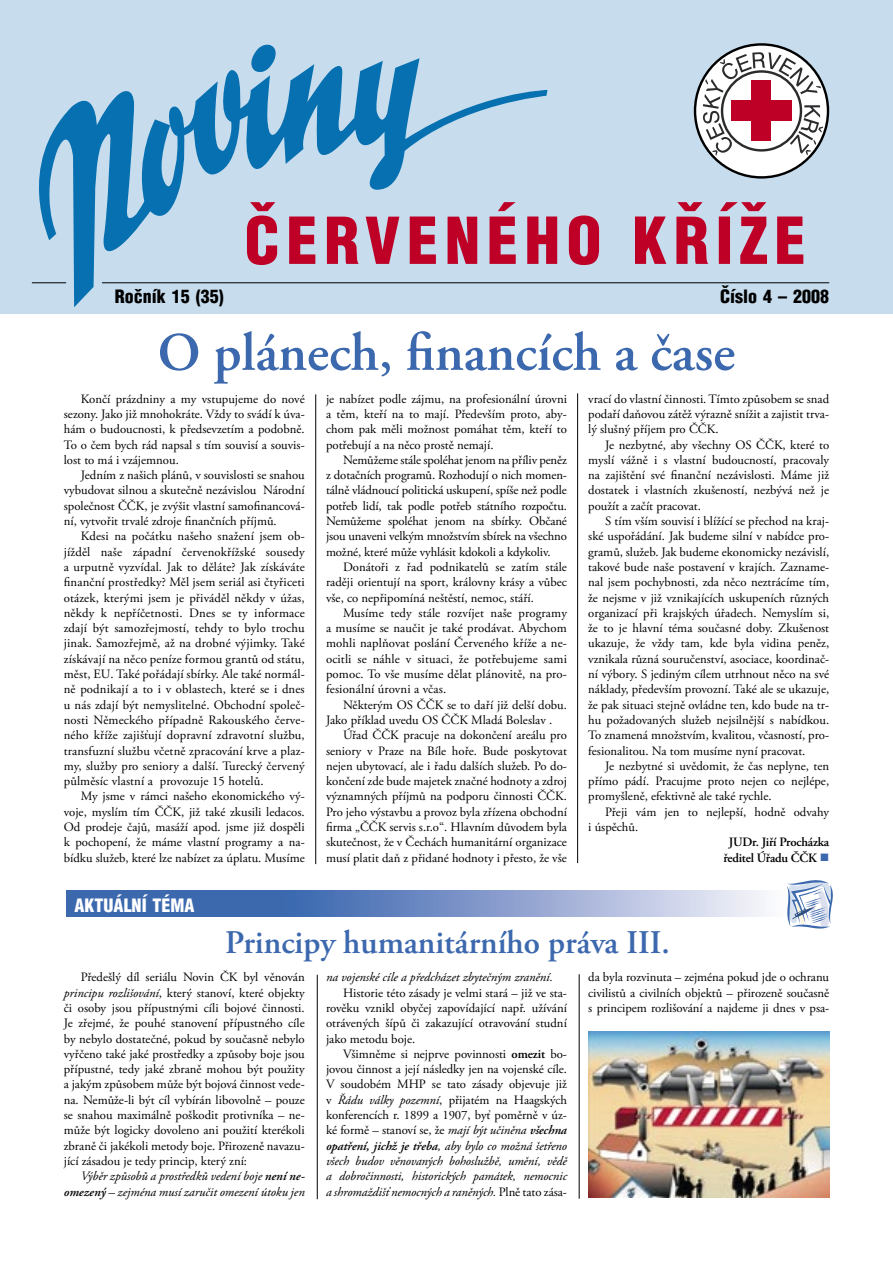
<style>
.page{position:relative;width:893px;height:1263px;background:#fff}
.page>*{position:absolute;margin:0;border:0;box-sizing:border-box;transform-origin:0 0}
.t1{font:900 63px "Switzerland Cond";letter-spacing:.105em;color:#be0027}
.základní_text{font:600 54px "Adobe Garamond Pro";color:#3c68ae}
.základní_text-2{font:600 33px "Adobe Garamond Pro";color:#3c68ae}
.t2{font:900 18px "Switzerland Cond";color:#000}
.t3{font:900 18px "Switzerland Cond";color:#fff}
.základní_text-3{font:12.75px/15.3px "Adobe Garamond Pro";color:#000;text-align:justify}
.základní_text-4{font:italic 12.75px/15.3px "Adobe Garamond Pro";color:#000;text-align:right}
.základní_text-5{font:600 12.75px "Adobe Garamond Pro";letter-spacing:-.015em;color:#000}
.s1{color:#3c68ae}
.s2{font-style:italic}
.s3{font-weight:600}
.s4{font-weight:600;font-style:italic}
</style>
<div class="page">
<div style="left:0;top:0;width:893px;height:313px;background:#c7ddee"></div>
<svg style="left:39px;top:58px;width:508px;height:249px"></svg>
<svg style="left:249px;top:45px;width:32px;height:28px"></svg>
<svg style="left:695px;top:44px;width:133px;height:133px;fill:#fff"></svg>
<svg style="left:703px;top:52px;width:120px;height:104px"></svg>
<div style="left:721px;top:70px;width:81px;height:82px;border:2px solid #2b2a2d;border-radius:50%"></div>
<hr style="left:102px;top:282px;width:727px;height:1px;background:#000">
<hr style="left:32px;top:282px;width:34px;height:1px;background:#000">
<hr style="left:315px;top:394px;width:1px;height:470px;background:#000">
<hr style="left:577px;top:393px;width:1px;height:470px;background:#000">
<hr style="left:317px;top:975px;width:1px;height:224px;background:#000">
<hr style="left:579px;top:974px;width:1px;height:225px;background:#000">
<svg style="left:66px;top:891px;width:700px;height:26px"></svg>
<svg style="left:787px;top:880px;width:46px;height:49px"></svg>
<img style="left:588px;top:1031px;width:241px;height:167px">
<p class="t1" style="left:244px;top:200px;width:563px">ČERVENÉHO KŘÍŽE</p>
<p class="t2" style="left:115px;top:285px;width:110px">Ročník 15 (35)</p>
<p class="t2" style="left:720px;top:285px;width:110px">Číslo 4 – 2008</p>
<p class="základní_text" style="left:158px;top:322px;width:579px">O plánech, financích a čase</p>
<p class="základní_text-3" style="left:64px;top:391px;width:242px;text-indent:17px">Končí prázdniny a my vstupujeme do nové sezony. Jako již mnohokráte. Vždy to svádí k úva&shy;hám o budoucnosti, k předsevzetím a podobně.<br>To o čem bych rád napsal s tím souvisí a souvis&shy;lost to má i vzájemnou.</p>
<p class="základní_text-3" style="left:64px;top:468px;width:242px;text-indent:17px">Jedním z našich plánů, v souvislosti se snahou vybudovat silnou a skutečně nezávislou Národní společnost ČČK, je zvýšit vlastní samofinancová&shy;ní, vytvořit trvalé zdroje finančních příjmů.</p>
<p class="základní_text-3" style="left:64px;top:529px;width:242px;text-indent:17px">Kdesi na počátku našeho snažení jsem ob&shy;jížděl naše západní červenokřížské sousedy a urputně vyzvídal. Jak to děláte? Jak získáváte finanční prostředky? Měl jsem seriál asi čtyřiceti otázek, kterými jsem je přiváděl někdy v úžas, někdy k nepříčetnosti. Dnes se ty informace zdají být samozřejmostí, tehdy to bylo trochu jinak. Samozřejmě, až na drobné výjimky. Také získávají na něco peníze formou grantů od státu, měst, EU. Také pořádají sbírky. Ale také normál&shy;ně podnikají a to i v oblastech, které se i dnes u nás zdají být nemyslitelné. Obchodní společ&shy;nosti Německého případně Rakouského červe&shy;ného kříže zajišťují dopravní zdravotní službu, transfuzní službu včetně zpracování krve a plaz&shy;my, služby pro seniory a další. Turecký červený půlměsíc vlastní a provozuje 15 hotelů.</p>
<p class="základní_text-3" style="left:64px;top:789px;width:242px;text-indent:17px">My jsme v rámci našeho ekonomického vý&shy;voje, myslím tím ČČK, již také zkusili ledacos.<br>Od prodeje čajů, masáží apod. jsme již dospěli k pochopení, že máme vlastní programy a na&shy;bídku služeb, které lze nabízet za úplatu. Musíme</p>
<p class="t3" style="left:75px;top:893px;width:122px">AKTUÁLNÍ TÉMA</p>
<p class="základní_text-3" style="left:326px;top:391px;width:242px">je nabízet podle zájmu, na profesionální úrovni a těm, kteří na to mají. Především proto, aby&shy;chom pak měli možnost pomáhat těm, kteří to potřebují a na něco prostě nemají.</p>
<p class="základní_text-3" style="left:326px;top:453px;width:242px;text-indent:17px">Nemůžeme stále spoléhat jenom na příliv peněz z dotačních programů. Rozhodují o nich momen&shy;tálně vládnoucí politická uskupení, spíše než podle potřeb lidí, tak podle potřeb státního rozpočtu.<br>Nemůžeme spoléhat jenom na sbírky. Občané jsou unaveni velkým množstvím sbírek na všechno možné, které může vyhlásit kdokoli a kdykoliv.</p>
<p class="základní_text-3" style="left:326px;top:560px;width:242px;text-indent:17px">Donátoři z řad podnikatelů se zatím stále raději orientují na sport, královny krásy a vůbec vše, co nepřipomíná neštěstí, nemoc, stáří.</p>
<p class="základní_text-3" style="left:326px;top:606px;width:242px;text-indent:17px">Musíme tedy stále rozvíjet naše programy a musíme se naučit je také prodávat. Abychom mohli naplňovat poslání Červeného kříže a ne&shy;ocitli se náhle v situaci, že potřebujeme sami pomoc. To vše musíme dělat plánovitě, na pro&shy;fesionální úrovni a včas.</p>
<p class="základní_text-3" style="left:326px;top:697px;width:242px;text-indent:17px">Některým OS ČČK se to daří již delší dobu.<br>Jako příklad uvedu OS ČČK Mladá Boleslav .</p>
<p class="základní_text-3" style="left:326px;top:728px;width:242px;text-indent:17px">Úřad ČČK pracuje na dokončení areálu pro seniory v Praze na Bíle hoře. Bude poskytovat nejen ubytovací, ale i řadu dalších služeb. Po do&shy;končení zde bude majetek značné hodnoty a zdroj významných příjmů na podporu činnosti ČČK.<br>Pro jeho výstavbu a provoz byla zřízena obchodní firma „ČČK servis s.r.o“. Hlavním důvodem byla skutečnost, že v Čechách humanitární organizace musí platit daň z přidané hodnoty i přesto, že vše</p>
<p class="základní_text-3" style="left:588px;top:391px;width:242px">vrací do vlastní činnosti. Tímto způsobem se snad podaří daňovou zátěž výrazně snížit a zajistit trva&shy;lý slušný příjem pro ČČK.</p>
<p class="základní_text-3" style="left:588px;top:437px;width:242px;text-indent:17px">Je nezbytné, aby všechny OS ČČK, které to myslí vážně i s vlastní budoucností, pracovaly na zajištění své finanční nezávislosti. Máme již dostatek i vlastních zkušeností, nezbývá než je použít a začít pracovat.</p>
<p class="základní_text-3" style="left:588px;top:514px;width:242px;text-indent:17px">S tím vším souvisí i blížící se přechod na kraj&shy;ské uspořádání. Jak budeme silní v nabídce pro&shy;gramů, služeb. Jak budeme ekonomicky nezávislí, takové bude naše postavení v krajích. Zazname&shy;nal jsem pochybnosti, zda něco neztrácíme tím, že nejsme v již vznikajících uskupeních různých organizací při krajských úřadech. Nemyslím si, že to je hlavní téma současné doby. Zkušenost ukazuje, že vždy tam, kde byla vidina peněz, vznikala různá souručenství, asociace, koordinač&shy;ní výbory. S jediným cílem utrhnout něco na své náklady, především provozní. Také ale se ukazuje, že pak situaci stejně ovládne ten, kdo bude na tr&shy;hu požadovaných služeb nejsilnější s nabídkou.<br>To znamená množstvím, kvalitou, včasností, pro&shy;fesionalitou. Na tom musíme nyní pracovat.</p>
<p class="základní_text-3" style="left:588px;top:759px;width:242px;text-indent:17px">Je nezbytné si uvědomit, že čas neplyne, ten přímo pádí. Pracujme proto nejen co nejlépe, promyšleně, efektivně ale také rychle.</p>
<p class="základní_text-3" style="left:588px;top:804px;width:242px;text-indent:17px">Přeji vám jen to nejlepší, hodně odvahy i úspěchů.</p>
<p class="základní_text-5" style="left:729px;top:835px;width:102px">JUDr. Jiří Procházka</p>
<p class="základní_text-5" style="left:723px;top:850px;width:107px">ředitel Úřadu ČČK <span class="s1">■</span></p>
<p class="základní_text-2" style="left:225px;top:923px;width:446px">Principy humanitárního práva III.</p>
<p class="základní_text-3" style="left:64px;top:970px;width:242px;text-indent:17px">Předešlý díl seriálu Novin ČK byl věnován <span class="s2">principu rozlišování</span>, který stanoví, které objekty či osoby jsou přípustnými cíli bojové činnosti.<br>Je zřejmé, že pouhé stanovení přípustného cíle by nebylo dostatečné, pokud by současně nebylo vyřčeno také jaké prostředky a způsoby boje jsou přípustné, tedy jaké zbraně mohou být použity a jakým způsobem může být bojová činnost vede&shy;na. Nemůže-li být cíl vybírán libovolně – pouze se snahou maximálně poškodit protivníka – ne&shy;může být logicky dovoleno ani použití kterékoli zbraně či jakékoli metody boje. Přirozeně navazu&shy;jící zásadou je tedy princip, který zní:</p>
<p class="základní_text-4" style="left:64px;top:1169px;width:242px">Výběr způsobů a prostředků vedení boje <span class="s3">není ne&shy;omezený</span> – zejména musí zaručit omezení útoku jen</p>
<p class="základní_text-4" style="left:326px;top:970px;width:229px">na vojenské cíle a předcházet zbytečným zranění.</p>
<p class="základní_text-3" style="left:326px;top:985px;width:242px;text-indent:17px">Historie této zásady je velmi stará – již ve sta&shy;rověku vznikl obyčej zapovídající např. užívání otrávených šípů či zakazující otravování studní jako metodu boje.</p>
<p class="základní_text-3" style="left:326px;top:1047px;width:242px;text-indent:17px">Všimněme si nejprve povinnosti <span class="s3">omezit</span> bo&shy;jovou činnost a její následky jen na vojenské cíle.<br>V soudobém MHP se tato zásady objevuje již v <span class="s2">Řádu války pozemní</span>, přijatém na Haagských konferencích r. 1899 a 1907, byť poměrně v úz&shy;ké formě – stanoví se, že <span class="s2">mají být učiněna</span> <span class="s4">všechna opatření, jichž je třeba</span><span class="s2">, aby bylo co možná šetřeno všech budov věnovaných bohoslužbě, umění, vědě a dobročinnosti, historických památek, nemocnic a shromaždišť nemocných a raněných.</span> Plně tato zása-</p>
<p class="základní_text-3" style="left:588px;top:970px;width:242px">da byla rozvinuta – zejména pokud jde o ochranu civilistů a civilních objektů – přirozeně současně s principem rozlišování a najdeme ji dnes v psa-</p>
</div>
